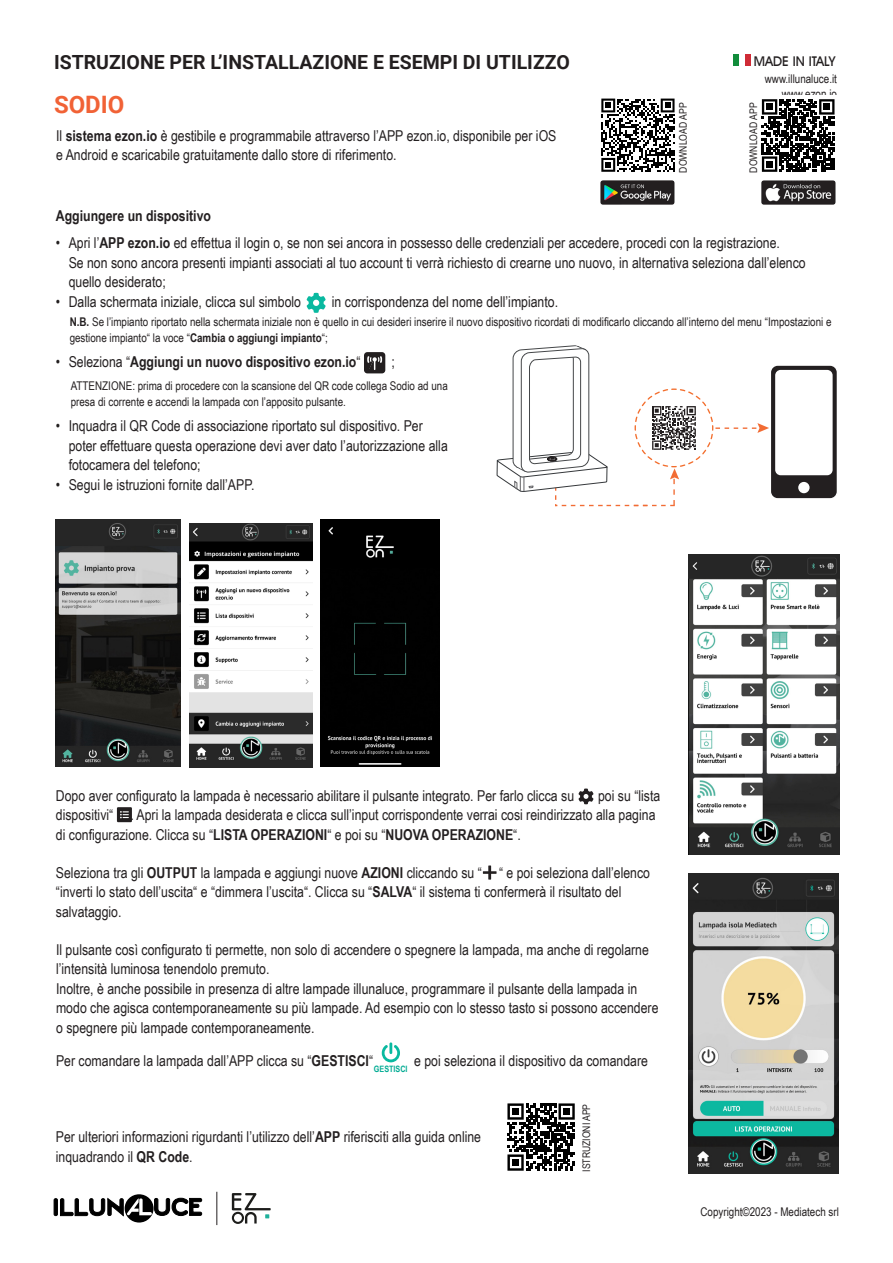
<style>
.page{position:relative;width:893px;height:1263px;background:#fff}
.page>*{position:absolute;margin:0;border:0;box-sizing:border-box;transform-origin:0 0}
.t1{font:700 24px "Roboto";color:#f16236}
.t2{font:700 19.5px "Roboto";color:#231f20}
.t3{font:15px/19.5px "Arial Narrow";color:#231f20}
.t4{font:700 15px "Arial Narrow";color:#231f20}
.t5{font:500 13.5px "Avant Garde IT Cby BT";color:#231f20}
.t6{font:12px/16.5px "Arial Narrow";color:#231f20}
.t7{font:10.5px "Arial Narrow";color:#231f20}
.t8{font:700 8.85px "Arial Narrow";color:#00ab93}
.s1{font-weight:700}
.s2{font-weight:400}
</style>
<div class="page">
<svg style="left:232px;top:1193px;width:39px;height:31px"></svg>
<div style="left:733px;top:54px;width:6px;height:12px;background:#118c3b"></div>
<div style="left:745px;top:54px;width:6px;height:12px;background:#cf2b36"></div>
<div style="left:125px;top:1194px;width:29px;height:28px;background:#000;border-radius:50%"></div>
<svg style="left:54px;top:1198px;width:148px;height:18px"></svg>
<hr style="left:217px;top:1192px;width:1px;height:33px;background:#231f20">
<svg style="left:307px;top:293px;width:19px;height:20px"></svg>
<svg style="left:382px;top:1042px;width:18px;height:20px"></svg>
<svg style="left:601px;top:99px;width:74px;height:73px"></svg>
<img style="left:600px;top:180px;width:75px;height:25px">
<img style="left:762px;top:180px;width:74px;height:25px">
<svg style="left:762px;top:99px;width:72px;height:73px"></svg>
<div style="left:766px;top:104px;width:7px;height:6px;background:#000"></div>
<div style="left:823px;top:104px;width:7px;height:6px;background:#000"></div>
<div style="left:766px;top:161px;width:7px;height:6px;background:#000"></div>
<img style="left:56px;top:520px;width:124px;height:246px">
<img style="left:189px;top:523px;width:123px;height:245px">
<div style="left:320px;top:520px;width:120px;height:246px;background:#000"></div>
<img style="left:688px;top:555px;width:151px;height:300px">
<svg style="left:507px;top:1103px;width:68px;height:68px"></svg>
<div style="left:512px;top:1108px;width:7px;height:7px;background:#000"></div>
<div style="left:563px;top:1108px;width:7px;height:7px;background:#000"></div>
<div style="left:512px;top:1159px;width:7px;height:7px;background:#000"></div>
<svg style="left:578px;top:788px;width:15px;height:16px"></svg>
<svg style="left:483px;top:865px;width:14px;height:14px"></svg>
<div style="left:364px;top:352px;width:21px;height:21px;background:#231f20;border-radius:3px"></div>
<svg style="left:367px;top:356px;width:15px;height:14px"></svg>
<div style="left:117px;top:807px;width:15px;height:15px;background:#231f20"></div>
<svg style="left:120px;top:811px;width:9px;height:7px"></svg>
<img style="left:688px;top:874px;width:150px;height:299px">
<div style="left:770px;top:365px;width:67px;height:134px;background:#231f20;border-radius:7px"></div>
<div style="left:770px;top:364px;width:68px;height:135px;border:1px solid #fff;border-radius:7px"></div>
<div style="left:775px;top:370px;width:58px;height:105px;background:#fff;border-radius:5px"></div>
<div style="left:798px;top:482px;width:11px;height:11px;background:#fff;border-radius:50%"></div>
<svg style="left:496px;top:345px;width:273px;height:162px"></svg>
<h2 class="t2" style="left:54px;top:48px;width:517px">ISTRUZIONE PER L’INSTALLAZIONE E ESEMPI DI UTILIZZO</h2>
<p class="t1" style="left:54px;top:87px;width:72px">SODIO</p>
<p class="t3" style="left:56px;top:125px;width:502px">Il <span class="s1">sistema ezon.io</span> è gestibile e programmabile attraverso l’APP ezon.io, disponibile per iOS e Android e scaricabile gratuitamente dallo store di riferimento.</p>
<p class="t5" style="left:754px;top:53px;width:83px">MADE IN ITALY</p>
<p class="t6" style="left:765px;top:71px;width:74px;line-height:14.4px;text-align:right">www.illunaluce.it www.ezon.io</p>
<p class="t7" style="left:675px;top:173px;width:71px;rotate:-90deg">DOWNLOAD APP</p>
<p class="t7" style="left:746px;top:173px;width:71px;rotate:-90deg">DOWNLOAD APP</p>
<p class="t4" style="left:56px;top:205px;width:157px">Aggiungere un dispositivo</p>
<p class="t3" style="left:69px;top:233px;width:739px;text-indent:-13px">• Apri l’<span class="s1">APP ezon.io</span> ed effettua il login o, se non sei ancora in possesso delle credenziali per accedere, procedi con la registrazione.<br>Se non sono ancora presenti impianti associati al tuo account ti verrà richiesto di crearne uno nuovo, in alternativa seleziona dall’elenco quello desiderato;</p>
<p class="t3" style="left:56px;top:291px;width:247px">• Dalla schermata iniziale, clicca sul simbolo</p>
<p class="t3" style="left:332px;top:291px;width:228px">in corrispondenza del nome dell’impianto.</p>
<p class="t6" style="left:70px;top:313px;width:763px"><span class="s1">N.B.</span> Se l’impianto riportato nella schermata iniziale non è quello in cui desideri inserire il nuovo dispositivo ricordati di modificarlo cliccando all’interno del menu “Impostazioni e gestione impianto“ la voce “<span class="s1">Cambia o aggiungi impianto</span>“;</p>
<p class="t6" style="left:71px;top:377px;width:379px">ATTENZIONE: prima di procedere con la scansione del QR code collega Sodio ad una presa di corrente e accendi la lampada con l’apposito pulsante.</p>
<p class="t4" style="left:56px;top:350px;width:306px"><span class="s2">• Seleziona “</span>Aggiungi un nuovo dispositivo ezon.io<span class="s2">“</span></p>
<p class="t3" style="left:391px;top:351px;width:5px">;</p>
<p class="t3" style="left:69px;top:415px;width:381px;text-indent:-13px">• Inquadra il QR Code di associazione riportato sul dispositivo. Per poter effettuare questa operazione devi aver dato l’autorizzazione alla fotocamera del telefono;</p>
<p class="t3" style="left:56px;top:474px;width:200px">• Segui le istruzioni fornite dall’APP.</p>
<p class="t3" style="left:56px;top:785px;width:520px">Dopo aver configurato la lampada è necessario abilitare il pulsante integrato. Per farlo clicca su</p>
<p class="t3" style="left:56px;top:785px;width:606px;text-indent:542px">poi su “lista dispositivi“ . Apri la lampada desiderata e clicca sull’input corrispondente verrai cosi reindirizzato alla pagina di configurazione. Clicca su “<span class="s1">LISTA OPERAZIONI</span>“ e poi su “<span class="s1">NUOVA OPERAZIONE</span>“.</p>
<p class="t3" style="left:56px;top:862px;width:596px">Seleziona tra gli <span class="s1">OUTPUT</span> la lampada e aggiungi nuove <span class="s1">AZIONI</span> cliccando su “ “ e poi seleziona dall’elenco “inverti lo stato dell’uscita“ e “dimmera l’uscita“. Clicca su “<span class="s1">SALVA</span>“ il sistema ti confermerà il risultato del salvataggio.</p>
<p class="t3" style="left:56px;top:939px;width:604px">Il pulsante così configurato ti permette, non solo di accendere o spegnere la lampada, ma anche di regolarne l’intensità luminosa tenendolo premuto.<br>Inoltre, è anche possibile in presenza di altre lampade illunaluce, programmare il pulsante della lampada in modo che agisca contemporaneamente su più lampade. Ad esempio con lo stesso tasto si possono accendere o spegnere più lampade contemporaneamente.</p>
<p class="t3" style="left:56px;top:1050px;width:319px">Per comandare la lampada dall’APP clicca su “<span class="s1">GESTISCI</span>“</p>
<p class="t3" style="left:414px;top:1050px;width:235px">e poi seleziona il dispositivo da comandare</p>
<p class="t8" style="left:374px;top:1062px;width:35px">GESTISCI</p>
<p class="t3" style="left:56px;top:1126px;width:427px">Per ulteriori informazioni rigurdanti l’utilizzo dell’<span class="s1">APP</span> riferisciti alla guida online inquadrando il <span class="s1">QR Code</span>.</p>
<p class="t7" style="left:579px;top:1172px;width:69px;rotate:-90deg">ISTRUZIONI APP</p>
<p class="t6" style="left:700px;top:1203px;width:140px">Copyright©2023 - Mediatech srl</p>
</div>
